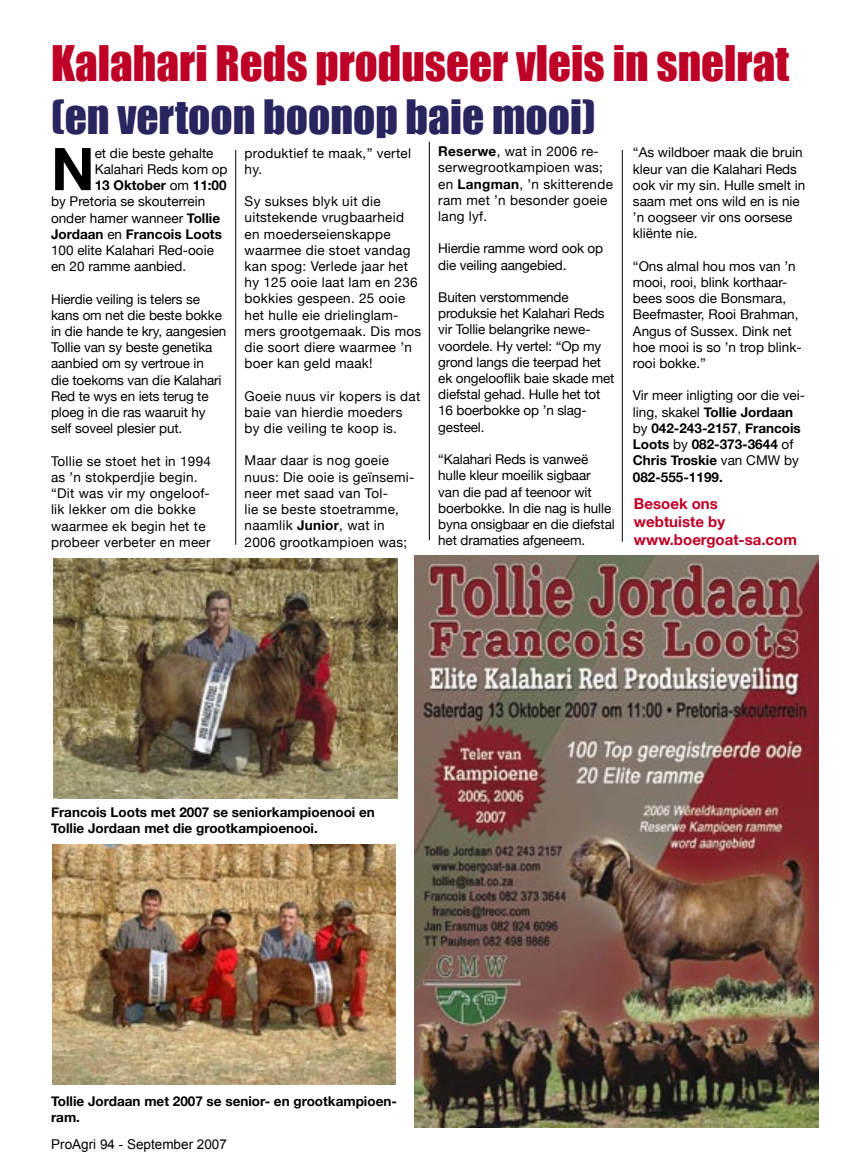
<style>
.page{position:relative;width:851px;height:1170px;background:#fff}
.page>*{position:absolute;margin:0;border:0;box-sizing:border-box;transform-origin:0 0}
.t1{font:700 58.95px "Helvetica Neue";color:#000}
.t2{font:45px "Impact";color:#be0027}
.t3{font:43.5px "Impact";color:#29255f}
.t4{font:700 15px "Helvetica Neue";color:#be0027}
.t5{font:13.5px/16.2px "Helvetica Neue";color:#000}
.t6{font:13.5px/16.2px "Helvetica Neue";letter-spacing:.02em;color:#000}
.t7{font:700 13.5px/16.2px "Helvetica Neue";color:#000}
.t8{font:13.5px "Arial";color:#000}
.s1{font-weight:700}
.s2{font-weight:400}
</style>
<div class="page">
<img style="left:53px;top:559px;width:344px;height:239px">
<img style="left:52px;top:844px;width:343px;height:239px">
<hr style="left:235px;top:150px;width:1px;height:394px;background:#000">
<hr style="left:429px;top:141px;width:1px;height:399px;background:#000">
<hr style="left:621px;top:150px;width:1px;height:391px;background:#000">
<img style="left:415px;top:555px;width:403px;height:572px">
<p class="t2" style="left:51px;top:36px;width:739px">Kalahari Reds produseer vleis in snelrat</p>
<p class="t3" style="left:51px;top:90px;width:546px">(en vertoon boonop baie mooi)</p>
<p class="t6" style="left:244px;top:144px;width:168px">produktief te maak,” vertel hy.</p>
<p class="t6" style="left:244px;top:193px;width:178px">Sy sukses blyk uit die uitstekende vrugbaarheid en moederseienskappe waarmee die stoet vandag kan spog: Verlede jaar het hy 125 ooie laat lam en 236 bokkies gespeen. 25 ooie het hulle eie drielinglam&shy;mers grootgemaak. Dis mos die soort diere waarmee ’n boer kan geld maak!</p>
<p class="t6" style="left:244px;top:387px;width:177px">Goeie nuus vir kopers is dat baie van hierdie moeders by die veiling te koop is.</p>
<p class="t6" style="left:244px;top:452px;width:171px">Maar daar is nog goeie nuus: Die ooie is geïnsemi&shy;neer met saad van Tol-<br>lie se beste stoetramme, naamlik <span class="s1">Junior</span>, wat in<br>2006 grootkampioen was;</p>
<p class="t6" style="left:438px;top:143px;width:176px"><span class="s1">Reserwe</span>, wat in 2006 re&shy;serwegrootkampioen was; en <span class="s1">Langman</span>, ’n skitterende ram met ’n besonder goeie lang lyf.</p>
<p class="t5" style="left:438px;top:240px;width:166px">Hierdie ramme word ook op die veiling aangebied.</p>
<p class="t5" style="left:438px;top:289px;width:178px">Buiten verstommende produksie het Kalahari Reds vir Tollie belangrike newe&shy;voordele. Hy vertel: “Op my grond langs die teerpad het ek ongelooflik baie skade met diefstal gehad. Hulle het tot<br>16 boerbokke op ’n slag&shy;gesteel.</p>
<p class="t5" style="left:438px;top:451px;width:178px">“Kalahari Reds is vanweë hulle kleur moeilik sigbaar van die pad af teenoor wit boerbokke. In die nag is hulle byna onsigbaar en die diefstal het dramaties afgeneem.</p>
<p class="t1" style="left:51px;top:133px;width:45px">N</p>
<p class="t5" style="left:95px;top:145px;width:120px">et die beste gehalte</p>
<p class="t5" style="left:632px;top:144px;width:174px">“As wildboer maak die bruin kleur van die Kalahari Reds ook vir my sin. Hulle smelt in saam met ons wild en is nie ’n oogseer vir ons oorsese kliënte nie.</p>
<p class="t5" style="left:632px;top:258px;width:170px">“Ons almal hou mos van ’n mooi, rooi, blink korthaar&shy;bees soos die Bonsmara,<br>Beefmaster, Rooi Brahman,<br>Angus of Sussex. Dink net hoe mooi is so ’n trop blink&shy;rooi bokke.”</p>
<p class="t7" style="left:632px;top:387px;width:174px"><span class="s2">Vir meer inligting oor die vei&shy;ling, skakel</span> Tollie Jordaan <span class="s2">by</span> 042-243-2157<span class="s2">,</span> Francois<br>Loots <span class="s2">by</span> 082-373-3644 <span class="s2">of<br></span>Chris Troskie <span class="s2">van CMW by<br></span>082-555-1199.</p>
<p class="t5" style="left:95px;top:161px;width:134px">Kalahari Reds kom op</p>
<p class="t7" style="left:95px;top:177px;width:133px">13 Oktober <span class="s2">om</span> 11:00</p>
<p class="t5" style="left:51px;top:193px;width:156px">by Pretoria se skouterrein</p>
<p class="t5" style="left:51px;top:209px;width:170px">onder hamer wanneer <span class="s1">Tollie</span></p>
<p class="t7" style="left:51px;top:225px;width:172px">Jordaan <span class="s2">en</span> Francois Loots</p>
<p class="t5" style="left:51px;top:242px;width:164px">100 elite Kalahari Red-ooie</p>
<p class="t5" style="left:51px;top:258px;width:137px">en 20 ramme aanbied.</p>
<p class="t5" style="left:51px;top:290px;width:177px">Hierdie veiling is telers se kans om net die beste bokke in die hande te kry, aangesien<br>Tollie van sy beste genetika aanbied om sy vertroue in<br>die toekoms van die Kalahari<br>Red te wys en iets terug te ploeg in die ras waaruit hy self soveel plesier put.</p>
<p class="t6" style="left:51px;top:452px;width:161px">Tollie se stoet het in 1994 as ’n stokperdjie begin. “Dit was vir my ongeloof&shy;lik lekker om die bokke waarmee ek begin het te probeer verbeter en meer</p>
<p class="t4" style="left:634px;top:494px;width:85px">Besoek ons</p>
<p class="t4" style="left:634px;top:512px;width:93px">webtuiste by</p>
<p class="t4" style="left:634px;top:530px;width:164px">www.boergoat-sa.com</p>
<p class="t7" style="left:51px;top:804px;width:325px">Francois Loots met 2007 se seniorkampioenooi en<br>Tollie Jordaan met die grootkampioenooi.</p>
<p class="t7" style="left:51px;top:1092px;width:347px">Tollie Jordaan met 2007 se senior- en grootkampioen&shy;ram.</p>
<p class="t8" style="left:51px;top:1136px;width:177px">ProAgri 94 - September 2007</p>
</div>
